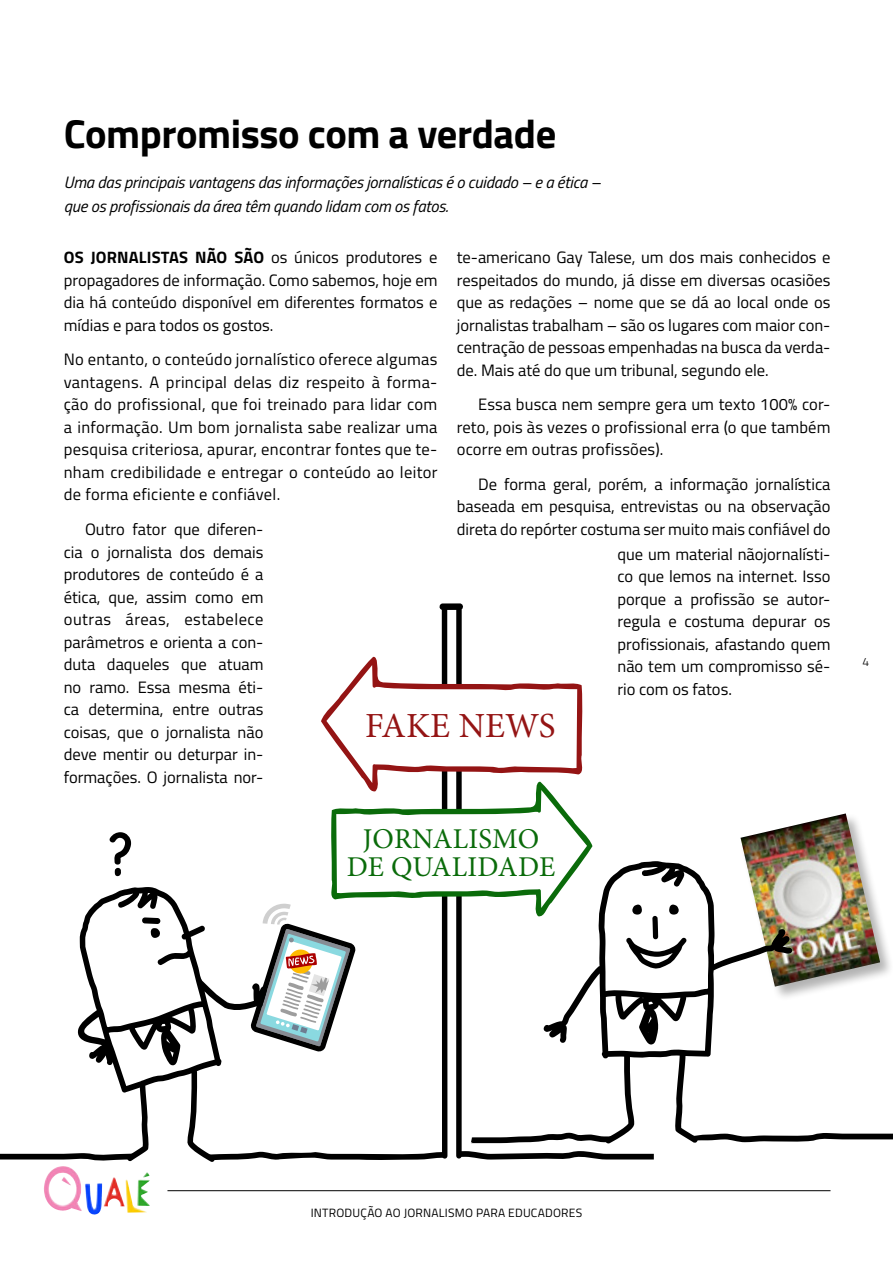
<style>
.page{position:relative;width:893px;height:1263px;background:#fff}
.page>*{position:absolute;margin:0;border:0;box-sizing:border-box;transform-origin:0 0}
.t1{font:700 40.5px "Titillium Web";letter-spacing:-.01em;color:#000}
.t2{font:35.25px "Minion Pro";letter-spacing:.005em;color:#941414}
.t3{font:28.65px/28.7px "Minion Pro";letter-spacing:.005em;color:#0a6b0a;text-align:center}
.t4{font:16.5px/22.5px "Titillium Web";color:#000;text-align:justify}
.t5{font:italic 16.5px/24px "Titillium Web";letter-spacing:-.01em;color:#000}
.t6{font:12px "Titillium Web";letter-spacing:.02em;color:#000}
.t7{font:300 12px "Titillium Web";color:#000}
.s1{font-weight:700}
</style>
<div class="page">
<hr style="left:167px;top:1190px;width:663px;height:1px;background:#000">
<svg style="left:0;top:603px;width:893px;height:559px"></svg>
<svg style="left:543px;top:861px;width:249px;height:283px"></svg>
<img style="left:44px;top:1166px;width:22px;height:45px">
<h1 class="t1" style="left:64px;top:103px;width:494px">Compromisso com a verdade</h1>
<p class="t5" style="left:64px;top:169px;width:538px">Uma das principais vantagens das informações jornalísticas é o cuidado – e a ética – que os profissionais da área têm quando lidam com os fatos.</p>
<p class="t4" style="left:64px;top:245px;width:375px"><span class="s1">OS JORNALISTAS NÃO SÃO</span> os únicos produtores e propagadores de informação. Como sabemos, hoje em dia há conteúdo disponível em diferentes formatos e mídias e para todos os gostos.</p>
<p class="t4" style="left:64px;top:347px;width:375px">No entanto, o conteúdo jornalístico oferece algumas vantagens. A principal delas diz respeito à forma&shy;ção do profissional, que foi treinado para lidar com a informação. Um bom jornalista sabe realizar uma pesquisa criteriosa, apurar, encontrar fontes que te&shy;nham credibilidade e entregar o conteúdo ao leitor de forma eficiente e confiável.</p>
<p class="t4" style="left:457px;top:245px;width:375px">te-americano Gay Talese, um dos mais conhecidos e respeitados do mundo, já disse em diversas ocasiões que as redações – nome que se dá ao local onde os jornalistas trabalham – são os lugares com maior con&shy;centração de pessoas empenhadas na busca da verda&shy;de. Mais até do que um tribunal, segundo ele.</p>
<p class="t4" style="left:457px;top:392px;width:375px;text-indent:21px">Essa busca nem sempre gera um texto 100% cor&shy;reto, pois às vezes o profissional erra (o que também ocorre em outras profissões).</p>
<p class="t4" style="left:457px;top:472px;width:375px;text-indent:21px">De forma geral, porém, a informação jornalística baseada em pesquisa, entrevistas ou na observação direta do repórter costuma ser muito mais confiável do</p>
<p class="t4" style="left:64px;top:517px;width:201px;text-indent:21px">Outro fator que diferen&shy;cia o jornalista dos demais produtores de conteúdo é a ética, que, assim como em outras áreas, estabelece parâmetros e orienta a con&shy;duta daqueles que atuam no ramo. Essa mesma éti&shy;ca determina, entre outras coisas, que o jornalista não deve mentir ou deturpar in&shy;formações. O jornalista nor-</p>
<p class="t4" style="left:617px;top:542px;width:215px">que um material nãojornalísti&shy;co que lemos na internet. Isso porque a profissão se autor&shy;regula e costuma depurar os profissionais, afastando quem não tem um compromisso sé&shy;rio com os fatos.</p>
<h2 class="t2" style="left:365px;top:702px;width:192px">FAKE NEWS</h2>
<h3 class="t3" style="left:347px;top:824px;width:210px">JORNALISMO<br>DE QUALIDADE</h3>
<p class="t7" style="left:863px;top:653px;width:8px">4</p>
<p class="t6" style="left:311px;top:1204px;width:273px">INTRODUÇÃO AO JORNALISMO PARA EDUCADORES</p>
</div>
